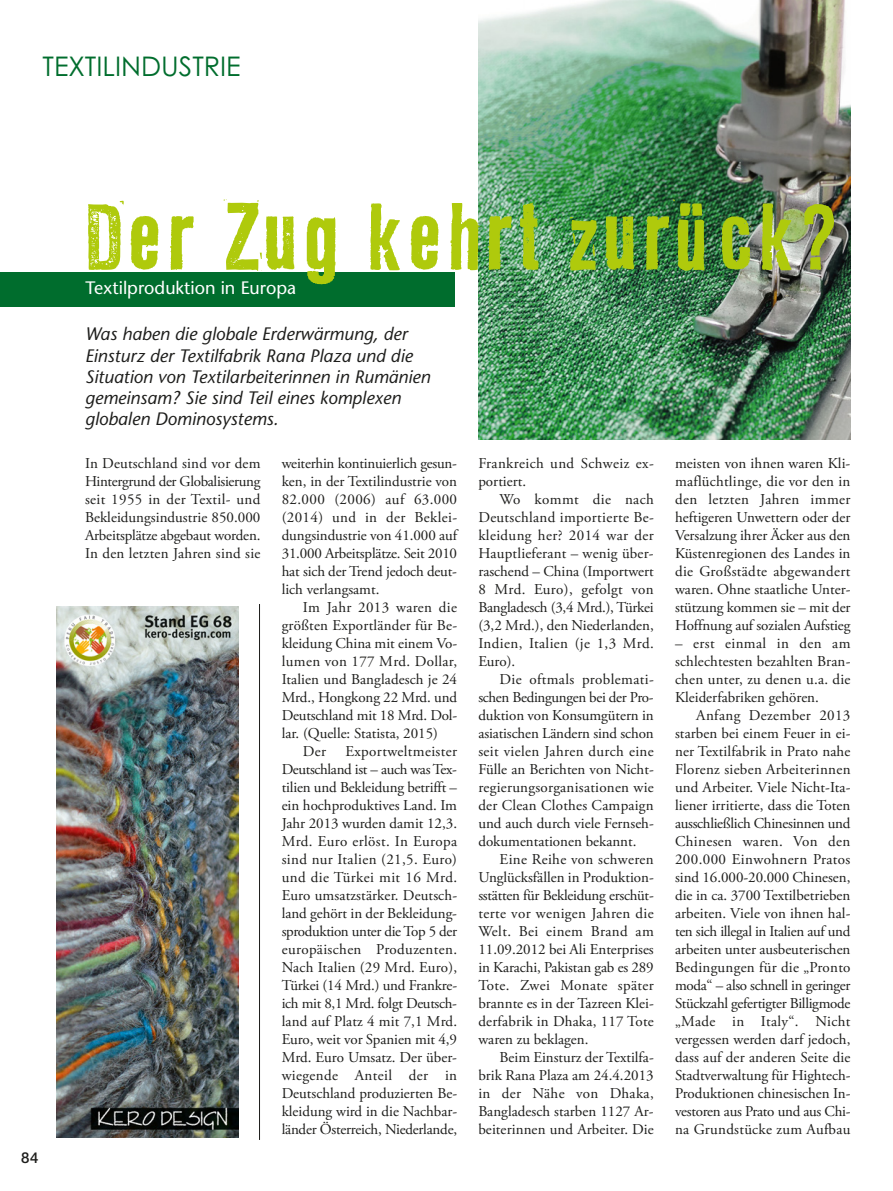
<style>
.page{position:relative;width:893px;height:1191px;background:#fff}
.page>*{position:absolute;margin:0;border:0;box-sizing:border-box;transform-origin:0 0}
.t1{font:84px "LL Rubber Grotesque";color:#afca0c}
.t2{font:27px "Century Gothic";color:#006d2d}
.t3{font:italic 18px/21px "Stone Sans";color:#1d1d1b}
.t4{font:18px "Stone Sans";color:#fff}
.t5{font:15px/18px "Adobe Garamond Pro";color:#1d1d1b;text-align:justify}
.t6{font:15px/18px "Adobe Garamond Pro";letter-spacing:.025em;color:#1d1d1b}
.t7{font:500 15px "Helvetica Neue";color:#1d1d1b}
</style>
<div class="page">
<img style="left:478px;top:0;width:372px;height:440px">
<div style="left:0;top:273px;width:455px;height:34px;background:#006d2d"></div>
<img style="left:56px;top:606px;width:183px;height:531px">
<hr style="left:259px;top:604px;width:1px;height:536px;background:#1d1d1b">
<h2 class="t2" style="left:43px;top:50px;width:200px">TEXTILINDUSTRIE</h2>
<h1 class="t1" style="left:85px;top:192px;width:760px">Der Zug kehrt zurück?</h1>
<p class="t4" style="left:85px;top:281px;width:212px">Textilproduktion in Europa</p>
<p class="t7" style="left:21px;top:1152px;width:19px">84</p>
<p class="t3" style="left:85px;top:326px;width:347px">Was haben die globale Erderwärmung, der Einsturz der Textilfabrik Rana Plaza und die Situation von Textilarbeiterinnen in Rumänien gemeinsam? Sie sind Teil eines komplexen globalen Dominosystems.</p>
<p class="t5" style="left:85px;top:456px;width:177px">In Deutschland sind vor dem Hintergrund der Globalisierung seit 1955 in der Textil- und Bekleidungsindustrie 850.000<br>Arbeitsplätze abgebaut worden.<br>In den letzten Jahren sind sie</p>
<p class="t5" style="left:282px;top:456px;width:177px">weiterhin kontinuierlich gesun&shy;ken, in der Textilindustrie von 82.000 (2006) auf 63.000 (2014) und in der Beklei&shy;dungsindustrie von 41.000 auf 31.000 Arbeitsplätze. Seit 2010 hat sich der Trend jedoch deut&shy;lich verlangsamt.</p>
<p class="t6" style="left:303px;top:600px;width:156px">Im Jahr 2013 waren die</p>
<p class="t5" style="left:282px;top:618px;width:177px">größten Exportländer für Be-</p>
<p class="t5" style="left:282px;top:636px;width:177px">kleidung China mit einem Vo-</p>
<p class="t6" style="left:282px;top:654px;width:177px">lumen von 177 Mrd. Dollar,</p>
<p class="t5" style="left:282px;top:672px;width:177px">Italien und Bangladesch je 24</p>
<p class="t5" style="left:282px;top:690px;width:177px">Mrd., Hongkong 22 Mrd. und</p>
<p class="t5" style="left:282px;top:708px;width:177px">Deutschland mit 18 Mrd. Dol-</p>
<p class="t5" style="left:282px;top:726px;width:158px">lar. (Quelle: Statista, 2015)</p>
<p class="t5" style="left:303px;top:744px;width:25px">Der</p>
<p class="t5" style="left:282px;top:744px;width:177px;text-indent:64px">Exportweltmeister Deutschland ist – auch was Tex&shy;tilien und Bekleidung betrifft – ein hochproduktives Land. Im Jahr 2013 wurden damit 12,3.<br>Mrd. Euro erlöst. In Europa sind nur Italien (21,5. Euro) und die Türkei mit 16 Mrd.<br>Euro umsatzstärker. Deutsch&shy;land gehört in der Bekleidung&shy;sproduktion unter die Top 5 der europäischen Produzenten.<br>Nach Italien (29 Mrd. Euro), Türkei (14 Mrd.) und Frankre&shy;ich mit 8,1 Mrd. folgt Deutsch&shy;land auf Platz 4 mit 7,1 Mrd.<br>Euro, weit vor Spanien mit 4,9<br>Mrd. Euro Umsatz. Der über&shy;wiegende Anteil der in Deutschland produzierten Be&shy;kleidung wird in die Nachbar&shy;länder Österreich, Niederlande,</p>
<p class="t6" style="left:478px;top:456px;width:177px">Frankreich und Schweiz ex&shy;portiert.</p>
<p class="t5" style="left:478px;top:492px;width:177px;text-indent:21px">Wo kommt die nach Deutschland importierte Be&shy;kleidung her? 2014 war der Hauptlieferant – wenig über&shy;raschend – China (Importwert 8 Mrd. Euro), gefolgt von Bangladesch (3,4 Mrd.), Türkei (3,2 Mrd.), den Niederlanden, Indien, Italien (je 1,3 Mrd.<br>Euro).</p>
<p class="t5" style="left:478px;top:672px;width:177px;text-indent:21px">Die oftmals problemati&shy;schen Bedingungen bei der Pro&shy;duktion von Konsumgütern in asiatischen Ländern sind schon seit vielen Jahren durch eine Fülle an Berichten von Nicht&shy;regierungsorganisationen wie der Clean Clothes Campaign und auch durch viele Fernseh&shy;dokumentationen bekannt.</p>
<p class="t5" style="left:478px;top:852px;width:177px;text-indent:21px">Eine Reihe von schweren Unglücksfällen in Produktion&shy;sstätten für Bekleidung erschüt&shy;terte vor wenigen Jahren die Welt. Bei einem Brand am 11.09.2012 bei Ali Enterprises in Karachi, Pakistan gab es 289<br>Tote. Zwei Monate später brannte es in der Tazreen Klei&shy;derfabrik in Dhaka, 117 Tote waren zu beklagen.</p>
<p class="t5" style="left:478px;top:1050px;width:177px;text-indent:21px">Beim Einsturz der Textilfa&shy;brik Rana Plaza am 24.4.2013 in der Nähe von Dhaka, Bangladesch starben 1127 Ar&shy;beiterinnen und Arbeiter. Die</p>
<p class="t5" style="left:675px;top:456px;width:177px">meisten von ihnen waren Kli&shy;maflüchtlinge, die vor den in den letzten Jahren immer heftigeren Unwettern oder der Versalzung ihrer Äcker aus den Küstenregionen des Landes in die Großstädte abgewandert waren. Ohne staatliche Unter&shy;stützung kommen sie – mit der Hoffnung auf sozialen Aufstieg</p>
<p class="t5" style="left:675px;top:636px;width:177px">– erst einmal in den am schlechtesten bezahlten Bran&shy;chen unter, zu denen u.a. die Kleiderfabriken gehören.</p>
<p class="t5" style="left:675px;top:708px;width:177px;text-indent:21px">Anfang Dezember 2013 starben bei einem Feuer in ei&shy;ner Textilfabrik in Prato nahe Florenz sieben Arbeiterinnen und Arbeiter. Viele Nicht-Ita&shy;liener irritierte, dass die Toten ausschließlich Chinesinnen und Chinesen waren. Von den 200.000 Einwohnern Pratos sind 16.000-20.000 Chinesen, die in ca. 3700 Textilbetrieben arbeiten. Viele von ihnen hal&shy;ten sich illegal in Italien auf und arbeiten unter ausbeuterischen Bedingungen für die „Pronto moda“ – also schnell in geringer Stückzahl gefertigter Billigmode „Made in Italy“. Nicht vergessen werden darf jedoch, dass auf der anderen Seite die Stadtverwaltung für Hightech-Produktionen chinesischen In&shy;vestoren aus Prato und aus Chi&shy;na Grundstücke zum Aufbau</p>
</div>
